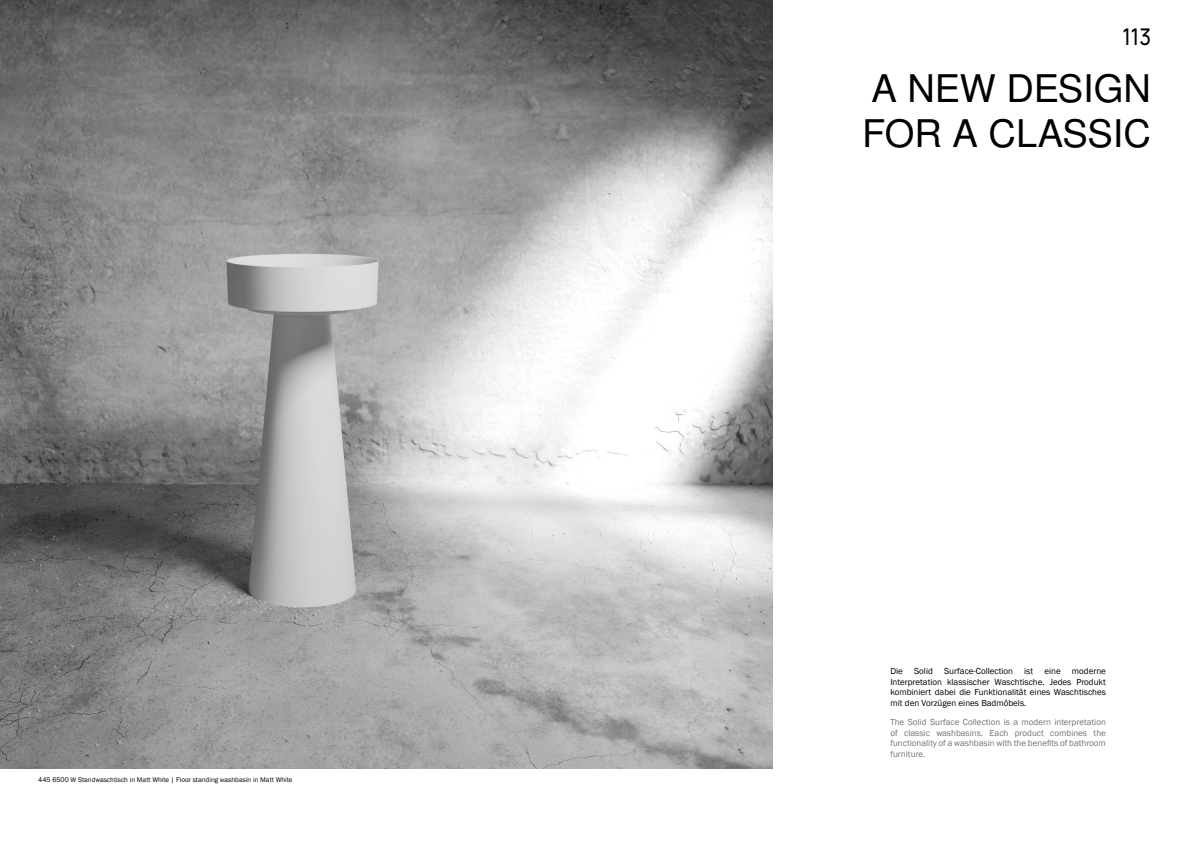
<style>
.page{position:relative;width:1191px;height:842px;background:#fff}
.page>*{position:absolute;margin:0;border:0;box-sizing:border-box;transform-origin:0 0}
.t1{font:38.1px/45.7px "Nimbus San L";color:#000}
.t2{font:500 23px "Manrope";color:#000;scale:.9 1}
.t3{font:9px/10.8px "Franklin Gothic";color:#000;text-align:justify}
.t4{font:9px/10.8px "Franklin Gothic";color:#727271;text-align:justify}
.t5{font:7px "Franklin Gothic";color:#000}
</style>
<div class="page">
<img style="left:0;top:0;width:772px;height:768px">
<p class="t5" style="left:38px;top:775px;width:256px">445 6500 W Standwaschtisch in Matt White | Floor standing washbasin in Matt White</p>
<h2 class="t2" style="left:1122px;top:19px;width:33px">113</h2>
<h1 class="t1" style="left:862px;top:64px;width:290px">A NEW DESIGN<br>FOR A CLASSIC</h1>
<p class="t3" style="left:890px;top:666px;width:217px">Die Solid Surface-Collection ist eine moderne Interpretation klassischer Waschtische. Jedes Produkt kombiniert dabei die Funktionalität eines Waschtisches mit den Vorzügen eines Badmöbels.</p>
<p class="t4" style="left:890px;top:717px;width:217px">The Solid Surface Collection is a modern interpretation of classic washbasins. Each product combines the functionality of a washbasin with the benefits of bathroom furniture.</p>
</div>
